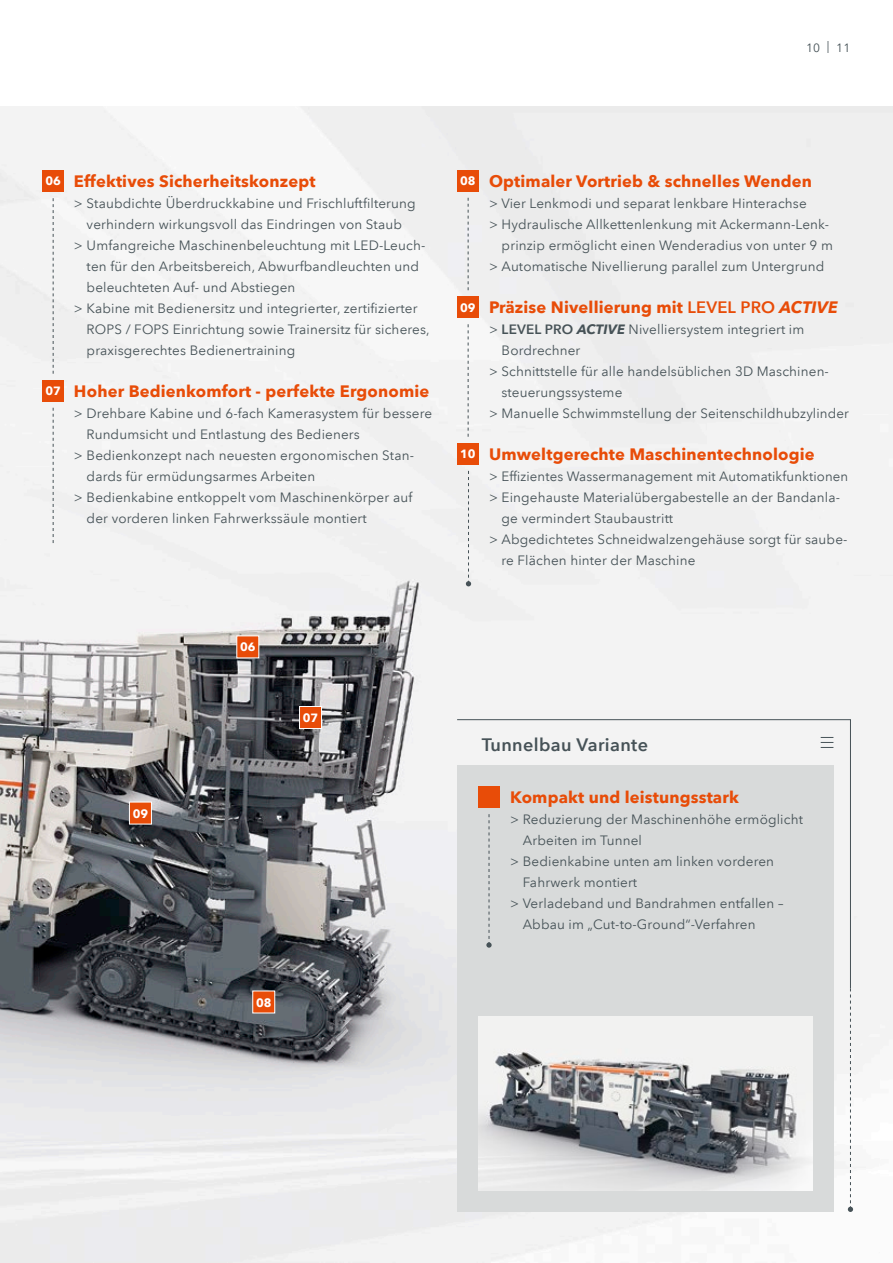
<style>
.page{position:relative;width:893px;height:1263px;background:#fff}
.page>*{position:absolute;margin:0;border:0;box-sizing:border-box;transform-origin:0 0}
.t1{font:600 18px "Avenir Next LT Pro";letter-spacing:.02em;color:#465257}
.t2{font:700 16.5px "Avenir Next LT Pro";letter-spacing:.01em;color:#e84c08}
.t3{font:13.5px "Avenir Next LT Pro";letter-spacing:.01em;color:#465257}
.t4{font:700 12px "Avenir Next LT Pro";color:#fff}
.t5{font:12px "Avenir Next LT Pro";color:#465257}
.s1{font-weight:600}
.s2{font-style:italic}
.s3{font-weight:700;font-style:italic}
</style>
<div class="page">
<img style="left:0;top:106px;width:893px;height:1157px">
<svg style="left:129px;top:801px;width:23px;height:24px"></svg>
<svg style="left:252px;top:990px;width:23px;height:24px"></svg>
<svg style="left:299px;top:706px;width:23px;height:23px"></svg>
<svg style="left:236px;top:635px;width:24px;height:24px"></svg>
<div style="left:457px;top:765px;width:376px;height:447px;background:#d8dada"></div>
<svg style="left:456px;top:719px;width:395px;height:270px"></svg>
<svg style="left:821px;top:737px;width:12px;height:11px"></svg>
<div style="left:478px;top:787px;width:22px;height:21px;background:#e84c08"></div>
<svg style="left:486px;top:814px;width:6px;height:134px"></svg>
<svg style="left:848px;top:988px;width:5px;height:224px"></svg>
<img style="left:478px;top:1016px;width:334px;height:175px">
<div style="left:43px;top:380px;width:21px;height:21px;background:#e84c08"></div>
<svg style="left:53px;top:408px;width:1px;height:135px"></svg>
<div style="left:457px;top:297px;width:21px;height:21px;background:#e84c08"></div>
<svg style="left:468px;top:324px;width:1px;height:113px"></svg>
<div style="left:457px;top:170px;width:21px;height:21px;background:#e84c08"></div>
<svg style="left:468px;top:198px;width:1px;height:92px"></svg>
<div style="left:43px;top:170px;width:21px;height:21px;background:#e84c08"></div>
<svg style="left:53px;top:198px;width:1px;height:176px"></svg>
<div style="left:457px;top:443px;width:21px;height:21px;background:#e84c08"></div>
<svg style="left:466px;top:471px;width:5px;height:115px"></svg>
<p class="t5" style="left:806px;top:40px;width:46px">10 | 11</p>
<p class="t4" style="left:45px;top:173px;width:17px">06</p>
<p class="t4" style="left:45px;top:384px;width:17px">07</p>
<p class="t2" style="left:74px;top:171px;width:243px">Effektives Sicherheitskonzept</p>
<p class="t4" style="left:460px;top:174px;width:17px">08</p>
<p class="t3" style="left:74px;top:195px;width:343px">&gt; Staubdichte Überdruckkabine und Frischluftfilterung</p>
<p class="t3" style="left:87px;top:216px;width:317px">verhindern wirkungsvoll das Eindringen von Staub</p>
<p class="t3" style="left:74px;top:237px;width:353px">&gt; Umfangreiche Maschinenbeleuchtung mit LED-Leuch-</p>
<p class="t3" style="left:87px;top:258px;width:334px">ten für den Arbeitsbereich, Abwurfbandleuchten und</p>
<p class="t3" style="left:87px;top:279px;width:210px">beleuchteten Auf- und Abstiegen</p>
<p class="t3" style="left:74px;top:300px;width:345px">&gt; Kabine mit Bedienersitz und integrierter, zertifizierter</p>
<p class="t3" style="left:87px;top:321px;width:345px">ROPS / FOPS Einrichtung sowie Trainersitz für sicheres,</p>
<p class="t3" style="left:87px;top:342px;width:210px">praxisgerechtes Bedienertraining</p>
<p class="t2" style="left:74px;top:381px;width:357px">Hoher Bedienkomfort - perfekte Ergonomie</p>
<p class="t3" style="left:74px;top:405px;width:360px">&gt; Drehbare Kabine und 6-fach Kamerasystem für bessere</p>
<p class="t3" style="left:87px;top:426px;width:275px">Rundumsicht und Entlastung des Bedieners</p>
<p class="t3" style="left:74px;top:447px;width:341px">&gt; Bedienkonzept nach neuesten ergonomischen Stan-</p>
<p class="t3" style="left:87px;top:468px;width:230px">dards für ermüdungsarmes Arbeiten</p>
<p class="t3" style="left:74px;top:489px;width:340px">&gt; Bedienkabine entkoppelt vom Maschinenkörper auf</p>
<p class="t3" style="left:87px;top:510px;width:282px">der vorderen linken Fahrwerkssäule montiert</p>
<p class="t4" style="left:460px;top:300px;width:17px">09</p>
<p class="t4" style="left:460px;top:447px;width:17px">10</p>
<p class="t2" style="left:489px;top:171px;width:325px">Optimaler Vortrieb &amp; schnelles Wenden</p>
<p class="t3" style="left:489px;top:195px;width:319px">&gt; Vier Lenkmodi und separat lenkbare Hinterachse</p>
<p class="t3" style="left:489px;top:216px;width:342px">&gt; Hydraulische Allkettenlenkung mit Ackermann-Lenk-</p>
<p class="t3" style="left:502px;top:237px;width:333px">prinzip ermöglicht einen Wenderadius von unter 9 m</p>
<p class="t3" style="left:489px;top:258px;width:337px">&gt; Automatische Nivellierung parallel zum Untergrund</p>
<p class="t2" style="left:489px;top:297px;width:350px">Präzise Nivellierung mit <span class="s1">LEVEL PRO</span> <span class="s2">ACTIVE</span></p>
<p class="t3" style="left:489px;top:321px;width:317px">&gt; <span class="s1">LEVEL PRO</span> <span class="s3">ACTIVE</span> Nivelliersystem integriert im</p>
<p class="t3" style="left:502px;top:342px;width:80px">Bordrechner</p>
<p class="t3" style="left:489px;top:363px;width:341px">&gt; Schnittstelle für alle handelsüblichen 3D Maschinen-</p>
<p class="t3" style="left:501px;top:384px;width:123px">steuerungssysteme</p>
<p class="t3" style="left:489px;top:405px;width:362px">&gt; Manuelle Schwimmstellung der Seitenschildhubzylinder</p>
<p class="t2" style="left:489px;top:444px;width:327px">Umweltgerechte Maschinentechnologie</p>
<p class="t3" style="left:489px;top:468px;width:361px">&gt; Effizientes Wassermanagement mit Automatikfunktionen</p>
<p class="t3" style="left:489px;top:489px;width:352px">&gt; Eingehauste Materialübergabestelle an der Bandanla-</p>
<p class="t3" style="left:502px;top:510px;width:173px">ge vermindert Staubaustritt</p>
<p class="t3" style="left:489px;top:531px;width:360px">&gt; Abgedichtetes Schneidwalzengehäuse sorgt für saube-</p>
<p class="t3" style="left:501px;top:552px;width:195px">re Flächen hinter der Maschine</p>
<p class="t4" style="left:133px;top:806px;width:17px">09</p>
<p class="t4" style="left:240px;top:640px;width:17px">06</p>
<p class="t4" style="left:303px;top:710px;width:17px">07</p>
<p class="t4" style="left:256px;top:995px;width:17px">08</p>
<h1 class="t1" style="left:482px;top:733px;width:168px">Tunnelbau Variante</h1>
<p class="t2" style="left:510px;top:787px;width:230px">Kompakt und leistungsstark</p>
<p class="t3" style="left:510px;top:811px;width:294px">&gt; Reduzierung der Maschinenhöhe ermöglicht</p>
<p class="t3" style="left:523px;top:832px;width:121px">Arbeiten im Tunnel</p>
<p class="t3" style="left:510px;top:853px;width:265px">&gt; Bedienkabine unten am linken vorderen</p>
<p class="t3" style="left:523px;top:874px;width:116px">Fahrwerk montiert</p>
<p class="t3" style="left:510px;top:895px;width:275px">&gt; Verladeband und Bandrahmen entfallen –</p>
<p class="t3" style="left:523px;top:916px;width:234px">Abbau im „Cut-to-Ground“-Verfahren</p>
</div>
